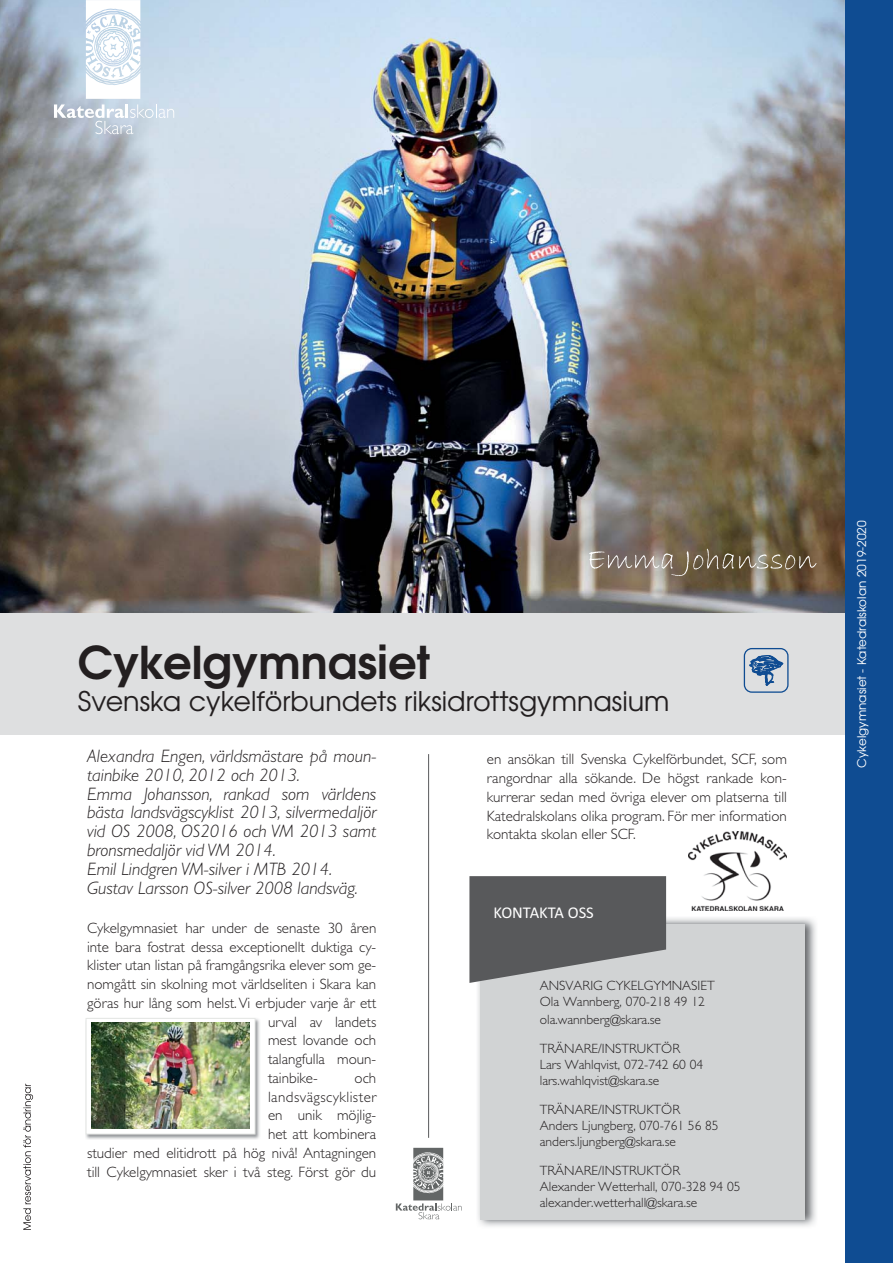
<style>
.page{position:relative;width:893px;height:1263px;background:#fff}
.page>*{position:absolute;margin:0;border:0;box-sizing:border-box;transform-origin:0 0}
.t1{font:700 45px "Te X Gyre Adventor";color:#231f20}
.t2{font:27px "Te X Gyre Adventor";color:#231f20}
.t3{font:italic 300 18px/18.9px "Gill Sans Std";color:#231f20}
.t4{font:16.5px "Calibri";color:#fff}
.t5{font:300 15px/18.8px "Gill Sans Std";color:#231f20;text-align:right}
.t6{font:300 13.5px/16.2px "Gill Sans";color:#231f20}
.t7{font:12px "Te X Gyre Adventor";color:#fff}
</style>
<div class="page">
<svg style="left:23px;top:1084px;width:10px;height:146px"></svg>
<img style="left:0;top:0;width:845px;height:613px">
<hr style="left:428px;top:754px;width:1px;height:384px;background:#58595b">
<img style="left:478px;top:916px;width:338px;height:311px">
<div style="left:480px;top:924px;width:325px;height:295px;background:#d1d3d4"></div>
<svg style="left:469px;top:876px;width:197px;height:107px"></svg>
<svg style="left:589px;top:549px;width:227px;height:27px;background:#837562"></svg>
<img style="left:689px;top:831px;width:98px;height:79px">
<svg style="left:396px;top:1148px;width:66px;height:71px"></svg>
<img style="left:85px;top:1018px;width:175px;height:121px">
<svg style="left:88px;top:1020px;width:165px;height:112px"></svg>
<div style="left:86px;top:1018px;width:169px;height:116px;border:1px solid #e5e7e5"></div>
<img style="left:91px;top:1023px;width:159px;height:105px">
<div style="left:0;top:613px;width:893px;height:121px;background:#dedfe0"></div>
<div style="left:845px;top:0;width:48px;height:1263px;background:#0f4c92"></div>
<div style="left:744px;top:648px;width:44px;height:45px;border:1px solid #0f4c92;border-radius:7px"></div>
<svg style="left:749px;top:655px;width:34px;height:30px"></svg>
<svg style="left:54px;top:0;width:120px;height:134px"></svg>
<h1 class="t1" style="left:78px;top:637px;width:354px">Cykelgymnasiet</h1>
<h2 class="t2" style="left:78px;top:690px;width:593px">Svenska cykelförbundets riksidrottsgymnasium</h2>
<p class="t3" style="left:87px;top:748px;width:291px">Alexandra Engen, världsmästare på moun&shy;tainbike 2010, 2012 och 2013.<br>Emma Johansson, rankad som världens bästa landsvägscyklist 2013, silvermedaljör vid OS 2008, OS2016 och VM 2013 samt bronsmedaljör vid VM 2014.<br>Emil Lindgren VM-silver i MTB 2014.<br>Gustav Larsson OS-silver 2008 landsväg.</p>
<p class="t5" style="left:87px;top:920px;width:291px">Cykelgymnasiet har under de senaste 30 åren</p>
<p class="t5" style="left:87px;top:939px;width:291px">inte bara fostrat dessa exceptionellt duktiga cy-</p>
<p class="t5" style="left:87px;top:958px;width:291px">klister utan listan på framgångsrika elever som ge-</p>
<p class="t5" style="left:87px;top:976px;width:291px">nomgått sin skolning mot världseliten i Skara kan</p>
<p class="t5" style="left:87px;top:995px;width:291px">göras hur lång som helst. Vi erbjuder varje år ett</p>
<p class="t5" style="left:268px;top:1014px;width:110px">urval av landets</p>
<p class="t5" style="left:268px;top:1033px;width:110px">mest lovande och</p>
<p class="t5" style="left:268px;top:1051px;width:110px">talangfulla moun-</p>
<p class="t5" style="left:268px;top:1070px;width:51px">tainbike-</p>
<p class="t5" style="left:87px;top:1070px;width:291px">och<br>landsvägscyklister<br>en unik möjlig-<br>het att kombinera<br>studier med elitidrott på hög nivå! Antagningen till Cykelgymnasiet sker i två steg. Först gör du</p>
<p class="t5" style="left:487px;top:751px;width:302px;text-align:justify">en ansökan till Svenska Cykelförbundet, SCF, som rangordnar alla sökande. De högst rankade kon&shy;kurrerar sedan med övriga elever om platserna till Katedralskolans olika program. För mer information kontakta skolan eller SCF.</p>
<p class="t4" style="left:493px;top:903px;width:102px">KONTAKTA OSS</p>
<p class="t6" style="left:540px;top:978px;width:176px">ANSVARIG CYKELGYMNASIET<br>Ola Wannberg, 070-218 49 12</p>
<p class="t6" style="left:540px;top:1006px;width:142px;line-height:28.8px">ola.wannberg@skara.se<br>TRÄNARE/INSTRUKTÖR</p>
<p class="t6" style="left:540px;top:1058px;width:165px">Lars Wahlqvist, 072-742 60 04 lars.wahlqvist@skara.se</p>
<p class="t6" style="left:540px;top:1103px;width:180px">TRÄNARE/INSTRUKTÖR<br>Anders Ljungberg, 070-761 56 85 anders.ljungberg@skara.se</p>
<p class="t6" style="left:540px;top:1164px;width:202px">TRÄNARE/INSTRUKTÖR<br>Alexander Wetterhall, 070-328 94 05 alexander.wetterhall@skara.se</p>
<p class="t7" style="left:857px;top:768px;width:249px;rotate:-90deg">Cykelgymnasiet - Katedralskolan 2019-2020</p>
</div>
